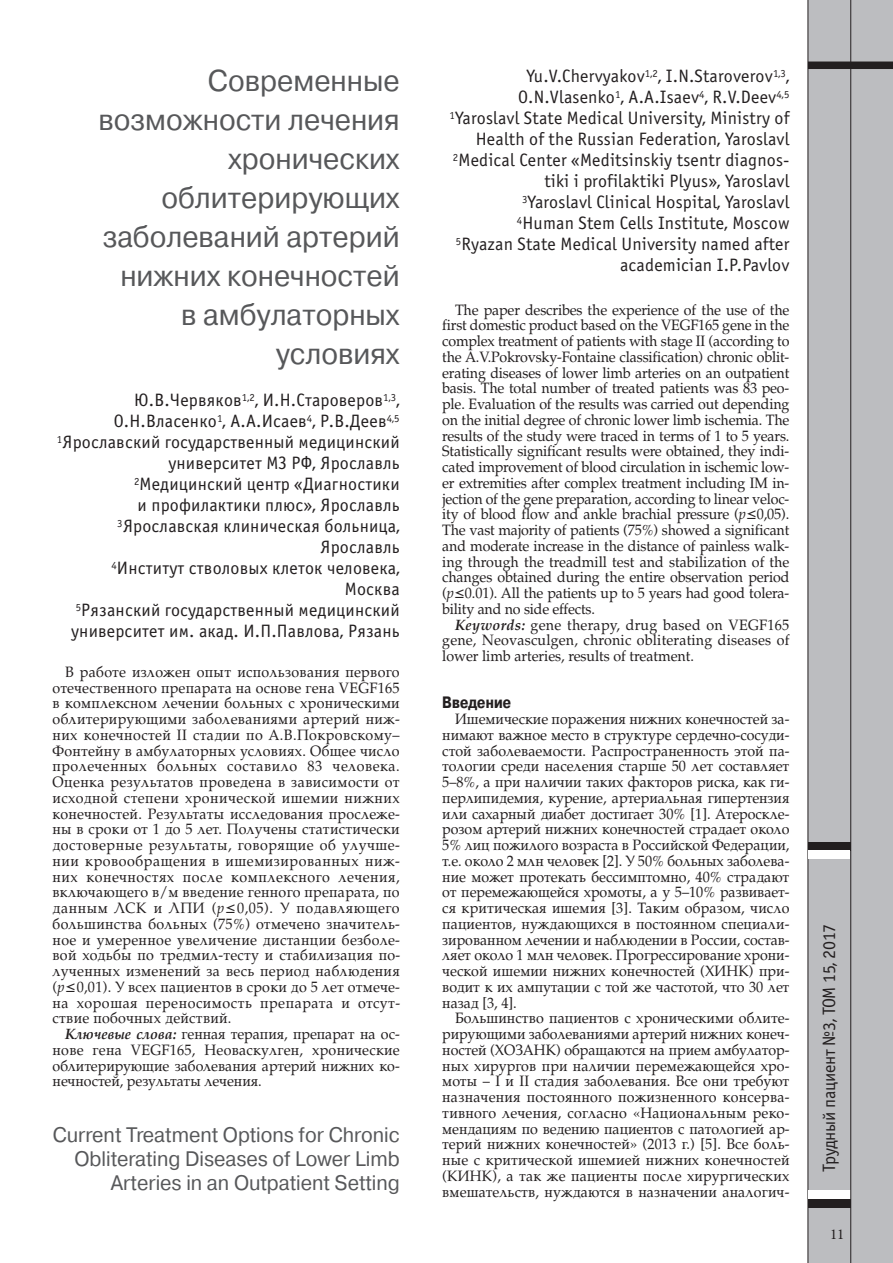
<style>
.page{position:relative;width:893px;height:1263px;background:#fff}
.page>*{position:absolute;margin:0;border:0;box-sizing:border-box;transform-origin:0 0}
.t1{font:30px/39px "Pragmatica C";color:#57585a;text-align:right;scale:.95 1}
.t2{font:21px/24px "Pragmatica C";color:#57585a;text-align:right;scale:.95 1}
.t3{font:18px/21px "Officina Sans C";letter-spacing:.01em;color:#231f20;text-align:right}
.t4{font:18px "Officina Sans C";letter-spacing:-.015em;color:#231f20}
.t5{font:700 16.5px "Pragmatica Cond C";letter-spacing:.01em;color:#231f20}
.t6{font:15px/15.8px "AG Palatial";color:#231f20;text-align:justify;scale:.95 1}
.t7{font:15px "Minion Pro";color:#231f20}
.s1{font-style:italic}
.s2{font-family:"Lucida Grande"}
.s3{font-weight:700;font-style:italic}
</style>
<div class="page">
<div style="left:808px;top:0;width:85px;height:1263px;background:#bcbdc0"></div>
<hr style="left:807px;top:0;width:1px;height:1263px;background:#231f20">
<div style="left:808px;top:62px;width:85px;height:7px;background:#231f20"></div>
<div style="left:808px;top:842px;width:42px;height:8px;background:#231f20"></div>
<div style="left:808px;top:850px;width:42px;height:9px;background:#fff"></div>
<div style="left:808px;top:1191px;width:42px;height:8px;background:#fff"></div>
<div style="left:808px;top:1199px;width:42px;height:9px;background:#231f20"></div>
<hr style="left:850px;top:0;width:1px;height:1263px;background:#231f20">
<h1 class="t1" style="left:99px;top:61px;width:319px">Современные возможности лечения хронических облитерирующих заболеваний артерий нижних конечностей в амбулаторных условиях</h1>
<p class="t3" style="left:57px;top:389px;width:345px">Ю.В.Червяков<sup>1,2</sup>, И.Н.Староверов<sup>1,3</sup>, О.Н.Власенко<sup>1</sup>, А.А.Исаев<sup>4</sup>, Р.В.Деев<sup>4,5<br>1</sup>Ярославский государственный медицинский университет МЗ РФ, Ярославль <sup>2</sup>Медицинский центр «Диагностики<br>и профилактики плюс», Ярославль <sup>3</sup>Ярославская клиническая больница, Ярославль<br><sup>4</sup>Институт стволовых клеток человека, Москва<br><sup>5</sup>Рязанский государственный медицинский университет им. акад. И.П.Павлова, Рязань</p>
<p class="t6" style="left:53px;top:664px;width:368px;text-indent:13px">В работе изложен опыт использования первого отечественного препарата на основе гена VEGF165 в комплексном лечении больных с хроническими облитерирующими заболеваниями артерий ниж&shy;них конечностей II стадии по А.В.Покровскому– Фонтейну в амбулаторных условиях. Общее число пролеченных больных составило 83 человека.<br>Оценка результатов проведена в зависимости от исходной степени хронической ишемии нижних конечностей. Результаты исследования прослеже&shy;ны в сроки от 1 до 5 лет. Получены статистически достоверные результаты, говорящие об улучше&shy;нии кровообращения в ишемизированных ниж&shy;них конечностях после комплексного лечения, включающего в/м введение генного препарата, по данным ЛСК и ЛПИ (<span class="s1">р</span><span class="s2">≤</span>0,05). У подавляющего большинства больных (75%) отмечено значитель&shy;ное и умеренное увеличение дистанции безболе&shy;вой ходьбы по тредмил-тесту и стабилизация по&shy;лученных изменений за весь период наблюдения (<span class="s1">р</span><span class="s2">≤</span>0,01). У всех пациентов в сроки до 5 лет отмече&shy;на хорошая переносимость препарата и отсут&shy;ствие побочных действий.</p>
<p class="t6" style="left:53px;top:1026px;width:367px;text-indent:13px"><span class="s3">Ключевые слова:</span> генная терапия, препарат на ос&shy;нове гена VEGF165, Неоваскулген, хронические облитерирующие заболевания артерий нижних ко&shy;нечностей, результаты лечения.</p>
<h2 class="t2" style="left:53px;top:1123px;width:367px">Current Treatment Options for Chronic<br>Obliterating Diseases of Lower Limb<br>Arteries in an Outpatient Setting</h2>
<p class="t3" style="left:450px;top:65px;width:341px">Yu.V.Chervyakov<sup>1,2</sup>, I.N.Staroverov<sup>1,3</sup>, O.N.Vlasenko<sup>1</sup>, A.A.Isaev<sup>4</sup>, R.V.Deev<sup>4,5<br>1</sup>Yaroslavl State Medical University, Ministry of Health of the Russian Federation, Yaroslavl <sup>2</sup>Medical Center «Meditsinskiy tsentr diagnos&shy;tiki i profilaktiki Plyus», Yaroslavl<br><sup>3</sup>Yaroslavl Clinical Hospital, Yaroslavl<br><sup>4</sup>Human Stem Cells Institute, Moscow<br><sup>5</sup>Ryazan State Medical University named after academician I.P.Pavlov</p>
<p class="t6" style="left:442px;top:301px;width:367px;text-indent:13px">The paper describes the experience of the use of the first domestic product based on the VEGF165 gene in the complex treatment of patients with stage II (according to the A.V.Pokrovsky-Fontaine classification) chronic oblit&shy;erating diseases of lower limb arteries on an outpatient basis. The total number of treated patients was 83 peo&shy;ple. Evaluation of the results was carried out depending on the initial degree of chronic lower limb ischemia. The results of the study were traced in terms of 1 to 5 years.<br>Statistically significant results were obtained, they indi&shy;cated improvement of blood circulation in ischemic low&shy;er extremities after complex treatment including IM in&shy;jection of the gene preparation, according to linear veloc&shy;ity of blood flow and ankle brachial pressure (<span class="s1">p</span><span class="s2">≤</span>0,05).<br>The vast majority of patients (75%) showed a significant and moderate increase in the distance of painless walk&shy;ing through the treadmill test and stabilization of the changes obtained during the entire observation period (<span class="s1">p</span><span class="s2">≤</span>0.01). All the patients up to 5 years had good tolera&shy;bility and no side effects.</p>
<p class="t6" style="left:442px;top:616px;width:367px;text-indent:13px"><span class="s3">Keywords:</span> gene therapy, drug based on VEGF165 gene, Neovasculgen, chronic obliterating diseases of lower limb arteries, results of treatment.</p>
<p class="t5" style="left:442px;top:693px;width:70px">Введение</p>
<p class="t6" style="left:442px;top:711px;width:367px;text-indent:13px">Ишемические поражения нижних конечностей за&shy;нимают важное место в структуре сердечно-сосуди&shy;стой заболеваемости. Распространенность этой па&shy;тологии среди населения старше 50 лет составляет 5–8%, а при наличии таких факторов риска, как ги&shy;перлипидемия, курение, артериальная гипертензия или сахарный диабет достигает 30% [1]. Атероскле&shy;розом артерий нижних конечностей страдает около 5% лиц пожилого возраста в Российской Федерации, т.е. около 2 млн человек [2]. У 50% больных заболева&shy;ние может протекать бессимптомно, 40% страдают от перемежающейся хромоты, а у 5–10% развивает&shy;ся критическая ишемия [3]. Таким образом, число пациентов, нуждающихся в постоянном специали&shy;зированном лечении и наблюдении в России, состав&shy;ляет около 1 млн человек. Прогрессирование хрони&shy;ческой ишемии нижних конечностей (ХИНК) при&shy;водит к их ампутации с той же частотой, что 30 лет назад [3, 4].</p>
<p class="t6" style="left:442px;top:1010px;width:367px;text-indent:13px">Большинство пациентов с хроническими облите&shy;рирующими заболеваниями артерий нижних конеч&shy;ностей (ХОЗАНК) обращаются на прием амбулатор&shy;ных хирургов при наличии перемежающейся хро&shy;моты – I и II стадия заболевания. Все они требуют назначения постоянного пожизненного консерва&shy;тивного лечения, согласно «Национальным реко&shy;мендациям по ведению пациентов с патологией ар&shy;терий нижних конечностей» (2013 г.) [5]. Все боль&shy;ные с критической ишемией нижних конечностей (КИНК), а так же пациенты после хирургических вмешательств, нуждаются в назначении аналогич-</p>
<p class="t4" style="left:818px;top:1171px;width:250px;rotate:-90deg">Трудный пациент №3, ТОМ 15, 2017</p>
<p class="t7" style="left:830px;top:1228px;width:16px">11</p>
</div>
